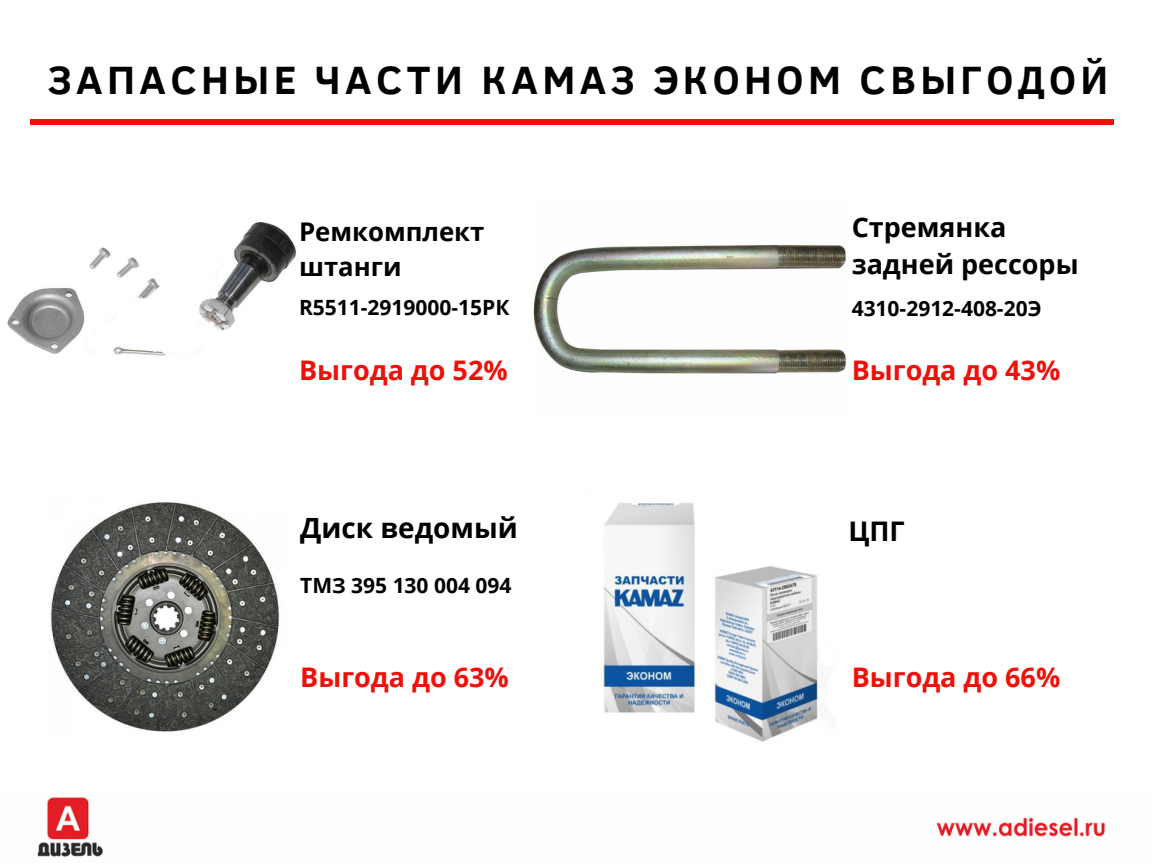
<style>
.page{position:relative;width:1152px;height:864px;background:#fff}
.page>*{position:absolute;margin:0;border:0;box-sizing:border-box;transform-origin:0 0}
.t1{font:700 40.5px "Clear Sans";letter-spacing:.11em;color:#000}
.t2{font:700 27.9px "Open Sans";color:#000}
.t3{font:700 27px "Open Sans";color:#ef1009}
.t4{font:700 27px/37.2px "Open Sans";color:#000}
.t5{font:700 25.8px/35.4px "Open Sans";color:#000}
.t6{font:700 21px "Open Sans";color:#000}
</style>
<div class="page">
<hr style="left:30px;top:120px;width:1083px;height:4px;background:#ef1009">
<img style="left:7px;top:222px;width:290px;height:134px">
<img style="left:534px;top:244px;width:313px;height:130px">
<img style="left:50px;top:502px;width:229px;height:230px">
<img style="left:603px;top:503px;width:216px;height:239px">
<img style="left:37px;top:797px;width:1069px;height:60px">
<h1 class="t1" style="left:48px;top:50px;width:1062px">ЗАПАСНЫЕ ЧАСТИ КАМАЗ ЭКОНОМ СВЫГОДОЙ</h1>
<p class="t5" style="left:299px;top:213px;width:187px">Ремкомплект штанги</p>
<p class="t6" style="left:299px;top:293px;width:212px">R5511-2919000-15РК</p>
<p class="t4" style="left:852px;top:208px;width:228px">Стремянка задней рессоры</p>
<p class="t6" style="left:852px;top:294px;width:191px">4310-2912-408-20Э</p>
<p class="t3" style="left:299px;top:352px;width:210px">Выгода до 52%</p>
<p class="t3" style="left:852px;top:352px;width:210px">Выгода до 43%</p>
<h2 class="t2" style="left:300px;top:508px;width:219px">Диск ведомый</h2>
<p class="t4" style="left:848px;top:512px;width:58px">ЦПГ</p>
<p class="t6" style="left:300px;top:570px;width:213px">ТМЗ 395 130 004 094</p>
<p class="t3" style="left:300px;top:658px;width:210px">Выгода до 63%</p>
<p class="t3" style="left:852px;top:658px;width:210px">Выгода до 66%</p>
</div>
